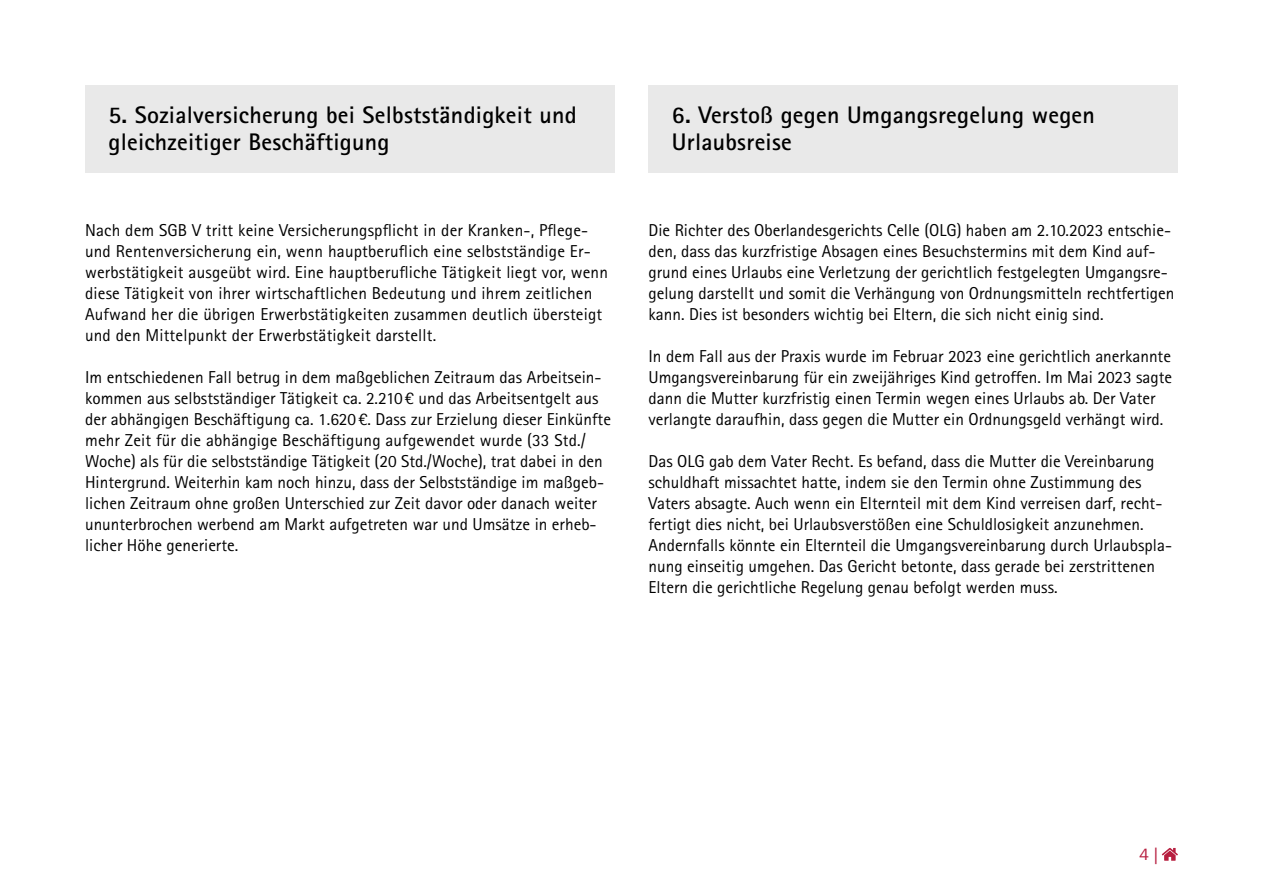
<style>
.page{position:relative;width:1263px;height:893px;background:#fff}
.page>*{position:absolute;margin:0;border:0;box-sizing:border-box;transform-origin:0 0}
.t1{font:700 24px/27px "Rotis Sans Serif Std";letter-spacing:.01em;color:#000}
.t2{font:17.25px/21px "Rotis Sans Serif Std";color:#000}
.t3{font:16.5px "ITC Franklin Gothic Std";color:#b71e3f}
.s1{font-family:"News Gothic Std"}
</style>
<div class="page">
<div style="left:85px;top:85px;width:529px;height:88px;background:#e9e9e9"></div>
<svg style="left:1162px;top:848px;width:16px;height:13px"></svg>
<div style="left:648px;top:85px;width:530px;height:88px;background:#e9e9e9"></div>
<h1 class="t1" style="left:108px;top:101px;width:470px">5. Sozialversicherung bei Selbstständigkeit und gleichzeitiger Beschäftigung</h1>
<p class="t2" style="left:85px;top:219px;width:524px">Nach dem SGB V tritt keine Versicherungspflicht in der Kranken-, Pflege&shy;und Rentenversicherung ein, wenn hauptberuflich eine selbstständige Er&shy;werbstätigkeit ausgeübt wird. Eine hauptberufliche Tätigkeit liegt vor, wenn diese Tätigkeit von ihrer wirtschaftlichen Bedeutung und ihrem zeitlichen Aufwand her die übrigen Erwerbstätigkeiten zusammen deutlich übersteigt und den Mittelpunkt der Erwerbstätigkeit darstellt.</p>
<p class="t2" style="left:85px;top:366px;width:527px">Im entschiedenen Fall betrug in dem maßgeblichen Zeitraum das Arbeitsein&shy;kommen aus selbstständiger Tätigkeit ca. 2.210€ und das Arbeitsentgelt aus der abhängigen Beschäftigung ca. 1.620€. Dass zur Erzielung dieser Einkünfte mehr Zeit für die abhängige Beschäftigung aufgewendet wurde (33 Std./ Woche) als für die selbstständige Tätigkeit (20 Std./Woche), trat dabei in den Hintergrund. Weiterhin kam noch hinzu, dass der Selbstständige im maßgeb&shy;lichen Zeitraum ohne großen Unterschied zur Zeit davor oder danach weiter ununterbrochen werbend am Markt aufgetreten war und Umsätze in erheb&shy;licher Höhe generierte.</p>
<h1 class="t1" style="left:672px;top:101px;width:425px">6. Verstoß gegen Umgangsregelung wegen<br>Urlaubsreise</h1>
<p class="t2" style="left:648px;top:219px;width:527px">Die Richter des Oberlandesgerichts Celle (OLG) haben am 2.10.2023 entschie&shy;den, dass das kurzfristige Absagen eines Besuchstermins mit dem Kind auf&shy;grund eines Urlaubs eine Verletzung der gerichtlich festgelegten Umgangsre&shy;gelung darstellt und somit die Verhängung von Ordnungsmitteln rechtfertigen kann. Dies ist besonders wichtig bei Eltern, die sich nicht einig sind.</p>
<p class="t2" style="left:648px;top:345px;width:525px">In dem Fall aus der Praxis wurde im Februar 2023 eine gerichtlich anerkannte Umgangsvereinbarung für ein zweijähriges Kind getroffen. Im Mai 2023 sagte dann die Mutter kurzfristig einen Termin wegen eines Urlaubs ab. Der Vater verlangte daraufhin, dass gegen die Mutter ein Ordnungsgeld verhängt wird.</p>
<p class="t2" style="left:648px;top:450px;width:525px">Das OLG gab dem Vater Recht. Es befand, dass die Mutter die Vereinbarung schuldhaft missachtet hatte, indem sie den Termin ohne Zustimmung des Vaters absagte. Auch wenn ein Elternteil mit dem Kind verreisen darf, recht&shy;fertigt dies nicht, bei Urlaubsverstößen eine Schuldlosigkeit anzunehmen.<br>Andernfalls könnte ein Elternteil die Umgangsvereinbarung durch Urlaubspla&shy;nung einseitig umgehen. Das Gericht betonte, dass gerade bei zerstrittenen Eltern die gerichtliche Regelung genau befolgt werden muss.</p>
<p class="t3" style="left:1139px;top:845px;width:20px">4 <span class="s1">|</span></p>
</div>
